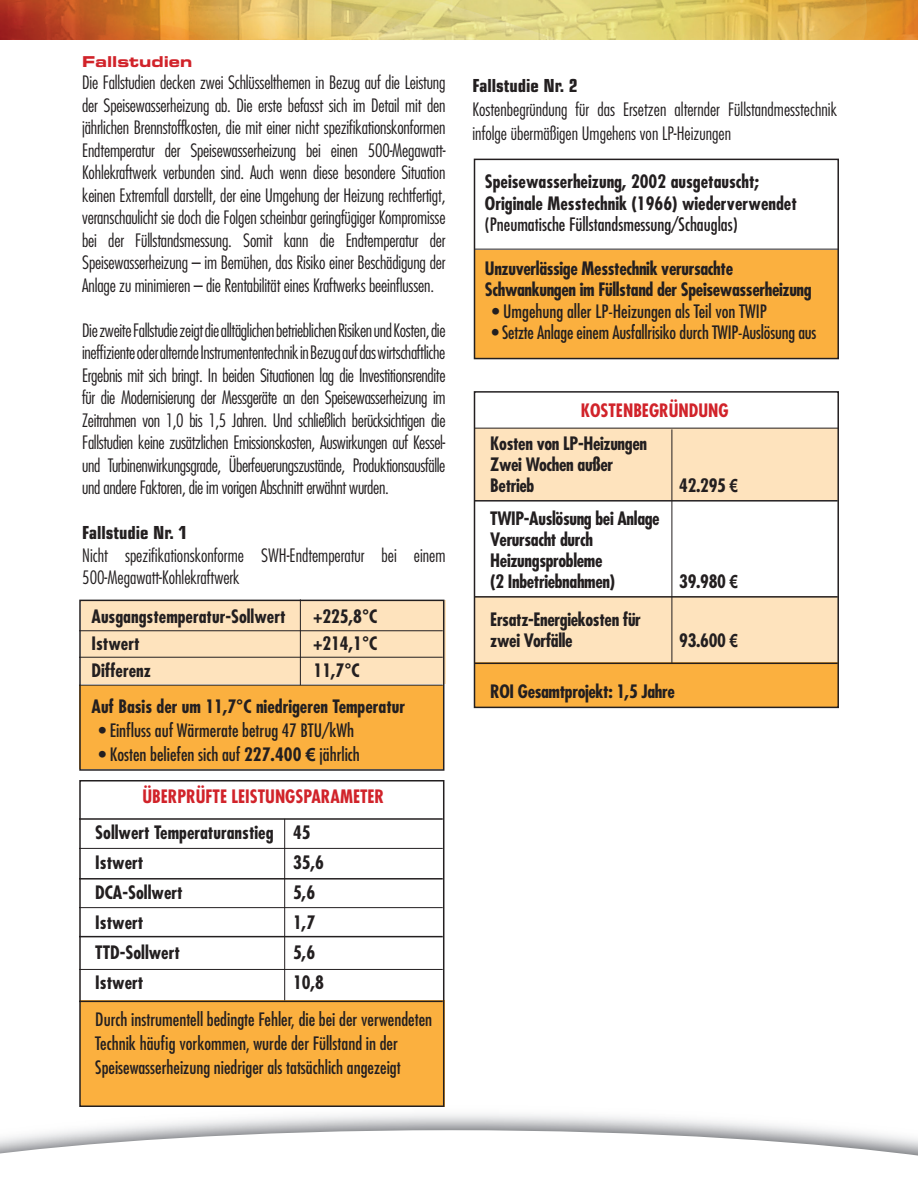
<style>
.page{position:relative;width:918px;height:1188px;background:#fff}
.page>*{position:absolute;margin:0;border:0;box-sizing:border-box;transform-origin:0 0}
.t1{font:300 condensed 18px/22.5px "Futura";color:#231f20;text-align:justify}
.t2{font:condensed 18px/24px "Futura";color:#231f20}
.t3{font:700 condensed 18px/21px "Futura";letter-spacing:-.02em;color:#231f20}
.t4{font:700 condensed 18px "Futura";color:#231f20}
.t5{font:700 condensed 18px "Futura";color:#d1232a}
.t6{font:700 condensed 18px "Eurostile";color:#231f20}
.t7{font:15px "Eurostile Bold Extended Two";color:#d1232a}
.s1{font-weight:700}
.s2{font-family:"Arial";font-weight:700;font-stretch:normal}
.s3{font-family:"Arial Narrow";font-stretch:normal}
</style>
<div class="page">
<svg style="left:0;top:1130px;width:918px;height:26px"></svg>
<img style="left:0;top:0;width:918px;height:40px">
<svg style="left:79px;top:599px;width:366px;height:508px"></svg>
<hr style="left:79px;top:630px;width:364px;height:1px;background:#231f20">
<hr style="left:79px;top:657px;width:364px;height:1px;background:#231f20">
<hr style="left:79px;top:685px;width:364px;height:1px;background:#231f20">
<hr style="left:79px;top:848px;width:364px;height:1px;background:#231f20">
<hr style="left:79px;top:878px;width:364px;height:2px;background:#231f20">
<hr style="left:79px;top:907px;width:364px;height:1px;background:#231f20">
<hr style="left:79px;top:936px;width:364px;height:1px;background:#231f20">
<hr style="left:79px;top:1001px;width:364px;height:1px;background:#231f20">
<hr style="left:79px;top:969px;width:364px;height:1px;background:#231f20">
<hr style="left:79px;top:818px;width:364px;height:2px;background:#231f20">
<hr style="left:300px;top:599px;width:1px;height:86px;background:#231f20">
<hr style="left:284px;top:819px;width:1px;height:181px;background:#231f20">
<svg style="left:473px;top:158px;width:366px;height:551px"></svg>
<hr style="left:475px;top:249px;width:363px;height:1px;background:#231f20">
<hr style="left:475px;top:428px;width:363px;height:1px;background:#231f20">
<hr style="left:474px;top:663px;width:364px;height:1px;background:#231f20">
<p class="t7" style="left:82px;top:51px;width:112px">Fallstudien</p>
<p class="t1" style="left:82px;top:71px;width:365px">Die Fallstudien decken zwei Schlüsselthemen in Bezug auf die Leistung der Speisewasserheizung ab. Die erste befasst sich im Detail mit den jährlichen Brennstoffkosten, die mit einer nicht spezifikationskonformen Endtemperatur der Speisewasserheizung bei einen 500-Megawatt-Kohlekraftwerk verbunden sind. Auch wenn diese besondere Situation keinen Extremfall darstellt, der eine Umgehung der Heizung rechtfertigt, veranschaulicht sie doch die Folgen scheinbar geringfügiger Kompromisse bei der Füllstandsmessung. Somit kann die Endtemperatur der Speisewasserheizung – im Bemühen, das Risiko einer Beschädigung der Anlage zu minimieren – die Rentabilität eines Kraftwerks beeinflussen.</p>
<p class="t1" style="left:82px;top:319px;width:365px">Die zweite Fallstudie zeigt die alltäglichen betrieblichen Risiken und Kosten, die ineffiziente oder alternde Instrumententechnik in Bezug auf das wirtschaftliche Ergebnis mit sich bringt. In beiden Situationen lag die Investitionsrendite für die Modernisierung der Messgeräte an den Speisewasserheizung im Zeitrahmen von 1,0 bis 1,5 Jahren. Und schließlich berücksichtigen die Fallstudien keine zusätzlichen Emissionskosten, Auswirkungen auf Kessel&shy;und Turbinenwirkungsgrade, Überfeuerungszustände, Produktionsausfälle und andere Faktoren, die im vorigen Abschnitt erwähnt wurden.</p>
<p class="t6" style="left:82px;top:522px;width:107px">Fallstudie Nr. 1</p>
<p class="t1" style="left:82px;top:544px;width:365px">Nicht spezifikationskonforme SWH-Endtemperatur bei einem<br>500-Megawatt-Kohlekraftwerk</p>
<p class="t4" style="left:92px;top:605px;width:196px">Ausgangstemperatur-Sollwert</p>
<p class="t3" style="left:314px;top:606px;width:65px">+225,8°C</p>
<p class="t4" style="left:92px;top:632px;width:50px">Istwert</p>
<p class="t3" style="left:314px;top:633px;width:65px">+214,1°C</p>
<p class="t4" style="left:92px;top:659px;width:61px">Differenz</p>
<p class="t3" style="left:314px;top:660px;width:48px">11,7°C</p>
<p class="t4" style="left:92px;top:695px;width:315px">Auf Basis der um 11,7°C niedrigeren Temperatur</p>
<p class="t2" style="left:99px;top:718px;width:257px">• Einfluss auf Wärmerate betrug 47 BTU/kWh</p>
<p class="t2" style="left:99px;top:742px;width:263px">• Kosten beliefen sich auf <span class="s1">227.400</span> <span class="s2">€</span> jährlich</p>
<p class="t5" style="left:142px;top:785px;width:243px">ÜBERPRÜFTE LEISTUNGSPARAMETER</p>
<p class="t4" style="left:95px;top:821px;width:217px">Sollwert Temperaturanstieg 45</p>
<p class="t4" style="left:95px;top:851px;width:50px">Istwert</p>
<p class="t3" style="left:293px;top:852px;width:32px">35,6</p>
<p class="t4" style="left:95px;top:881px;width:89px">DCA-Sollwert</p>
<p class="t3" style="left:293px;top:882px;width:24px">5,6</p>
<p class="t4" style="left:95px;top:911px;width:50px">Istwert</p>
<p class="t3" style="left:293px;top:912px;width:24px">1,7</p>
<p class="t4" style="left:95px;top:941px;width:86px">TTD-Sollwert</p>
<p class="t3" style="left:293px;top:942px;width:24px">5,6</p>
<p class="t4" style="left:95px;top:971px;width:50px">Istwert</p>
<p class="t3" style="left:293px;top:972px;width:32px">10,8</p>
<p class="t2" style="left:95px;top:1007px;width:338px">Durch instrumentell bedingte Fehler, die bei der verwendeten<br>Technik häufig vorkommen, wurde der Füllstand in der<br>Speisewasserheizung niedriger als tatsächlich angezeigt</p>
<p class="t6" style="left:472px;top:74px;width:107px">Fallstudie Nr. 2</p>
<p class="t1" style="left:472px;top:97px;width:366px;line-height:24px">Kostenbegründung für das Ersetzen alternder Füllstandmesstechnik infolge übermäßigen Umgehens von LP-Heizungen</p>
<p class="t4" style="left:485px;top:170px;width:276px">Speisewasserheizung, 2002 ausgetauscht;</p>
<p class="t4" style="left:485px;top:191px;width:313px">Originale Messtechnik (1966) wiederverwendet</p>
<p class="t2" style="left:485px;top:212px;width:254px">(Pneumatische Füllstandsmessung/Schauglas)</p>
<p class="t3" style="left:485px;top:257px;width:328px;line-height:21.6px">Unzuverlässige Messtechnik verursachte<br>Schwankungen im Füllstand der Speisewasserheizung</p>
<p class="t2" style="left:492px;top:299px;width:276px">• Umgehung aller LP-Heizungen als Teil von TWIP</p>
<p class="t2" style="left:492px;top:320px;width:326px">• Setzte Anlage einem Ausfallrisiko durch TWIP-Auslösung aus</p>
<p class="t5" style="left:581px;top:399px;width:149px">KOSTENBEGRÜNDUNG</p>
<p class="t3" style="left:490px;top:433px;width:158px">Kosten von LP-Heizungen</p>
<p class="t3" style="left:490px;top:454px;width:125px">Zwei Wochen außer<br>Betrieb</p>
<p class="t3" style="left:490px;top:508px;width:171px">TWIP-Auslösung bei Anlage</p>
<p class="t3" style="left:490px;top:529px;width:126px">Verursacht durch<br>Heizungsprobleme (2 Inbetriebnahmen)</p>
<p class="t3" style="left:490px;top:608px;width:152px">Ersatz-Energiekosten für zwei Vorfälle</p>
<p class="t3" style="left:679px;top:475px;width:60px">42.295 <span class="s3">€</span></p>
<p class="t3" style="left:679px;top:571px;width:60px">39.980 <span class="s3">€</span></p>
<p class="t3" style="left:679px;top:629px;width:60px">93.600 <span class="s3">€</span></p>
<p class="t3" style="left:490px;top:680px;width:186px">ROI Gesamtprojekt: 1,5 Jahre</p>
</div>
